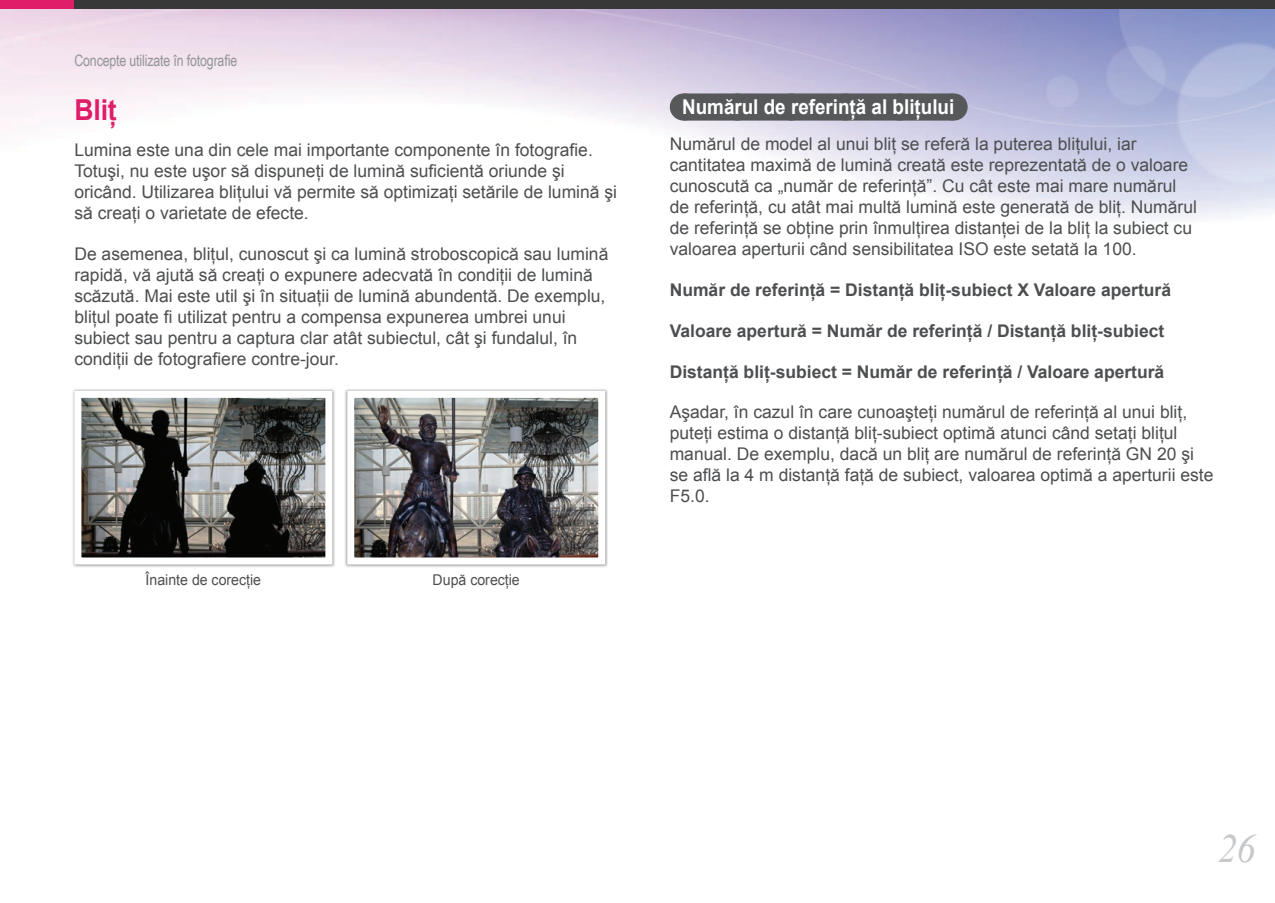
<style>
.page{position:relative;width:1275px;height:903px;background:#fff}
.page>*{position:absolute;margin:0;border:0;box-sizing:border-box;transform-origin:0 0}
.t1{font:italic 40.25px "Times New Roman";color:#c6c8ca;scale:.95 1}
.t2{font:700 28.88px "Arial";color:#e01d68;scale:.92 1}
.t3{font:700 20.47px "Arial";color:#fff;scale:.92 1}
.t4{font:17.5px/21px "Arial";color:#4d4e50}
.t5{font:700 17.5px "Arial";color:#4d4e50}
.t6{font:15.75px "Arial Narrow";letter-spacing:-.01em;color:#939598;scale:.96 1}
.t7{font:14.88px "Arial";color:#4d4e50;scale:.95 1}
</style>
<div class="page">
<img style="left:0;top:9px;width:1275px;height:209px">
<div style="left:0;top:0;width:74px;height:9px;background:#e01d68"></div>
<div style="left:74px;top:0;width:1201px;height:9px;background:#383839"></div>
<div style="left:683px;top:93px;width:270px;height:28px;background:#56585a"></div>
<svg style="left:737px;top:93px;width:189px;height:28px"></svg>
<svg style="left:953px;top:93px;width:1px;height:28px"></svg>
<svg style="left:73px;top:389px;width:262px;height:178px;background:#6e6f6d"></svg>
<svg style="left:345px;top:389px;width:263px;height:178px;background:#868586"></svg>
<p class="t6" style="left:74px;top:51px;width:171px">Concepte utilizate în fotografie</p>
<h2 class="t2" style="left:74px;top:94px;width:48px">Bliţ</h2>
<p class="t4" style="left:74px;top:140px;width:544px">Lumina este una din cele mai importante componente în fotografie.<br>Totuşi, nu este uşor să dispuneţi de lumină suficientă oriunde şi oricând. Utilizarea bliţului vă permite să optimizaţi setările de lumină şi să creaţi o varietate de efecte.</p>
<p class="t4" style="left:74px;top:243px;width:535px">De asemenea, bliţul, cunoscut şi ca lumină stroboscopică sau lumină rapidă, vă ajută să creaţi o expunere adecvată în condiţii de lumină scăzută. Mai este util şi în situaţii de lumină abundentă. De exemplu, bliţul poate fi utilizat pentru a compensa expunerea umbrei unui subiect sau pentru a captura clar atât subiectul, cât şi fundalul, în condiţii de fotografiere contre-jour.</p>
<p class="t7" style="left:146px;top:571px;width:123px">Înainte de corecţie</p>
<p class="t7" style="left:433px;top:571px;width:93px">După corecţie</p>
<p class="t3" style="left:682px;top:96px;width:297px">Numărul de referinţă al bliţului</p>
<p class="t4" style="left:670px;top:133px;width:529px">Numărul de model al unui bliţ se referă la puterea bliţului, iar cantitatea maximă de lumină creată este reprezentată de o valoare cunoscută ca „număr de referinţă”. Cu cât este mai mare numărul de referinţă, cu atât mai multă lumină este generată de bliţ. Numărul de referinţă se obţine prin înmulţirea distanţei de la bliţ la subiect cu valoarea aperturii când sensibilitatea ISO este setată la 100.</p>
<p class="t5" style="left:670px;top:280px;width:503px">Număr de referinţă = Distanţă bliţ-subiect X Valoare apertură</p>
<p class="t5" style="left:670px;top:321px;width:496px">Valoare apertură = Număr de referinţă / Distanţă bliţ-subiect</p>
<p class="t5" style="left:670px;top:362px;width:496px">Distanţă bliţ-subiect = Număr de referinţă / Valoare apertură</p>
<p class="t4" style="left:670px;top:402px;width:545px">Aşadar, în cazul în care cunoaşteţi numărul de referinţă al unui bliţ, puteţi estima o distanţă bliţ-subiect optimă atunci când setaţi bliţul manual. De exemplu, dacă un bliţ are numărul de referinţă GN 20 şi se află la 4 m distanţă faţă de subiect, valoarea optimă a aperturii este F5.0.</p>
<h1 class="t1" style="left:1218px;top:826px;width:41px">26</h1>
</div>
